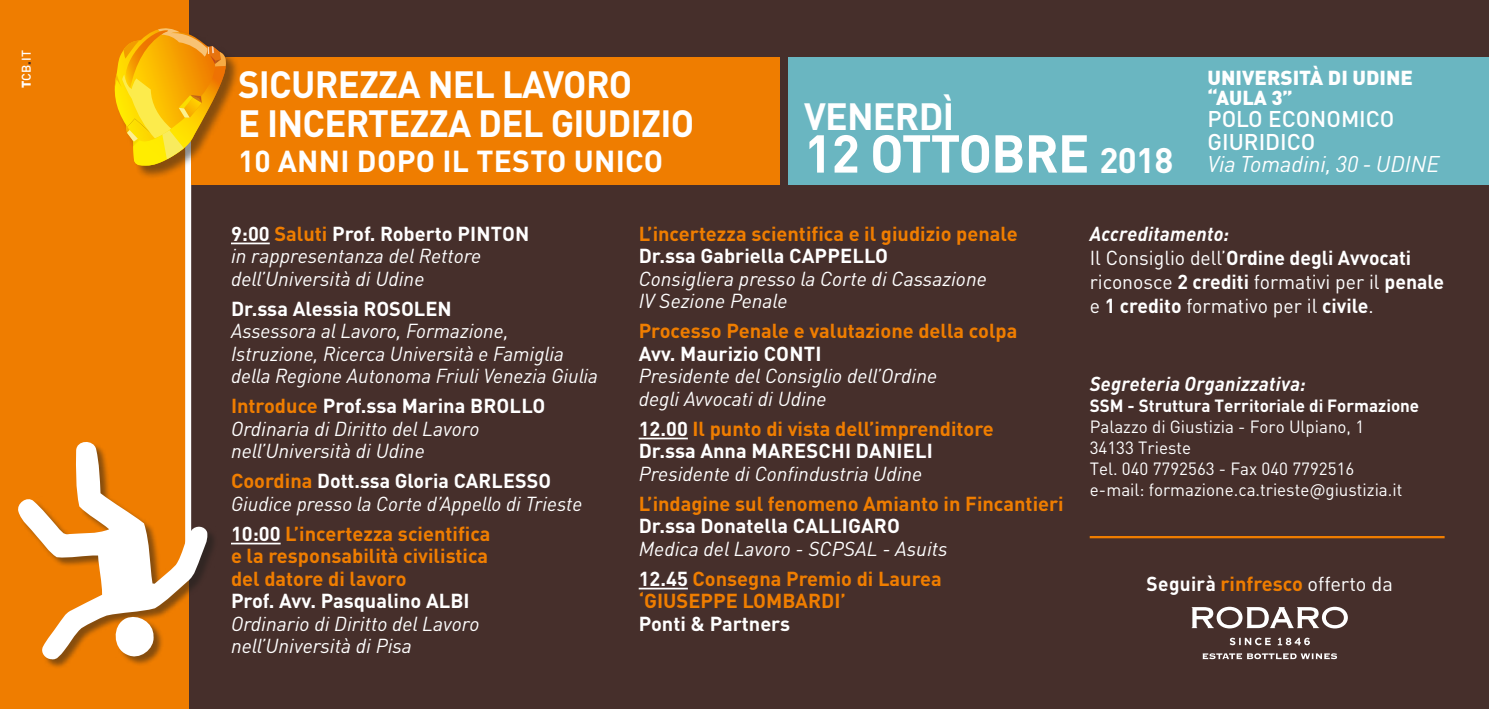
<style>
.page{position:relative;width:1489px;height:709px;background:#fff}
.page>*{position:absolute;margin:0;border:0;box-sizing:border-box;transform-origin:0 0}
.t1{font:700 52.5px "DIN Pro";letter-spacing:-.02em;color:#fff}
.t2{font:700 37.5px/38.8px "DIN Pro";letter-spacing:-.02em;color:#fff}
.t3{font:700 30px "DIN Pro";letter-spacing:.01em;color:#fff}
.t4{font:500 22.5px/22.5px "DIN Pro";color:#fff}
.t5{font:italic 22.5px "DIN Pro";color:#fff}
.t6{font:italic 20px/22.5px "DIN Pro";color:#fff}
.t7{font:700 20px/22.5px "DIN Pro";color:#ef7d00}
.t8{font:700 20px "DIN Pro";color:#fff}
.t9{font:20px/24px "DIN Pro";color:#fff}
.t10{font:900 20px/20px "DIN Pro";color:#fff}
.t11{font:italic 700 20px "DIN Pro";letter-spacing:.015em;color:#fff;scale:.95 1}
.t12{font:17.5px/21px "DIN Pro";color:#fff}
.t13{font:700 17.5px "DIN Pro";color:#fff}
.t14{font:500 12.5px "DIN Pro";color:#fff}
.s1{font-weight:900}
.s2{font-weight:900;color:#462f2b}
.s3{font-size:35px}
.s4{font-weight:700;font-style:normal}
.s5{font-weight:700;font-style:normal;color:#ef7d00}
.s6{color:#fff}
.s7{font-weight:700;font-style:italic}
.s8{font-weight:700}
.s9{font-weight:400;color:#fff}
</style>
<div class="page">
<div style="left:0;top:0;width:1488px;height:709px;background:#462f2b"></div>
<div style="left:0;top:0;width:188px;height:709px;background:#ef7d00"></div>
<div style="left:185px;top:113px;width:6px;height:447px;background:#fff"></div>
<div style="left:19px;top:442px;width:199px;height:227px;background:#1d1d1b;opacity:.5"></div>
<svg style="left:18px;top:439px;width:190px;height:221px"></svg>
<svg style="left:112px;top:613px;width:43px;height:48px;background:#e3be94"></svg>
<div style="left:191px;top:57px;width:589px;height:128px;background:#ef7d00"></div>
<div style="left:788px;top:57px;width:700px;height:128px;background:#6ab6c1"></div>
<div style="left:115px;top:29px;width:124px;height:151px;background:#1d1d1b;opacity:.5"></div>
<svg style="left:114px;top:27px;width:125px;height:139px"></svg>
<hr style="left:1089px;top:536px;width:355px;height:2px;background:#ef7d00">
<hr style="left:231px;top:242px;width:39px;height:2px;background:#fff">
<hr style="left:231px;top:542px;width:50px;height:2px;background:#fff">
<hr style="left:638px;top:437px;width:50px;height:2px;background:#fff">
<hr style="left:638px;top:587px;width:50px;height:2px;background:#fff">
<svg style="left:1229px;top:637px;width:80px;height:8px"></svg>
<svg style="left:1202px;top:653px;width:134px;height:6px"></svg>
<svg style="left:1191px;top:606px;width:156px;height:22px"></svg>
<p class="t14" style="left:16px;top:88px;width:39px;rotate:-90deg"><span class="s1">T</span>CB<span class="s2">.</span>IT</p>
<h2 class="t2" style="left:238px;top:60px;width:457px">SICUREZZA NEL LAVORO<br>E INCERTEZZA DEL GIUDIZIO</h2>
<h3 class="t3" style="left:238px;top:136px;width:426px">10 ANNI DOPO IL TESTO UNICO</h3>
<h2 class="t2" style="left:804px;top:93px;width:151px">VENERDÌ</h2>
<h1 class="t1" style="left:804px;top:110px;width:371px">12 OTTOBRE <span class="s3">2018</span></h1>
<p class="t10" style="left:1207px;top:65px;width:207px">UNIVERSITÀ DI UDINE “AULA 3”</p>
<p class="t4" style="left:1207px;top:105px;width:188px">POLO ECONOMICO<br>GIURIDICO</p>
<p class="t5" style="left:1207px;top:147px;width:233px">Via Tomadini, 30 - UDINE</p>
<p class="t6" style="left:231px;top:220px;width:300px"><span class="s4">9:00</span> <span class="s5">Saluti</span> <span class="s4">Prof. Roberto PINTON </span>in rappresentanza del Rettore dell’Università di Udine</p>
<p class="t8" style="left:231px;top:292px;width:222px">Dr.ssa Alessia ROSOLEN</p>
<p class="t6" style="left:231px;top:318px;width:368px">Assessora al Lavoro, Formazione,<br>Istruzione, Ricerca Università e Famiglia della Regione Autonoma Friuli Venezia Giulia</p>
<p class="t6" style="left:231px;top:393px;width:316px"><span class="s5">Introduce</span> <span class="s4">Prof.ssa Marina BROLLO<br></span>Ordinaria di Diritto del Lavoro nell’Università di Udine</p>
<p class="t6" style="left:231px;top:468px;width:353px"><span class="s5">Coordina</span> <span class="s4">Dott.ssa Gloria CARLESSO<br></span>Giudice presso la Corte d’Appello di Trieste</p>
<p class="t7" style="left:231px;top:520px;width:261px"><span class="s6">10:00</span> L’incertezza scientifica e la responsabilità civilistica del datore di lavoro</p>
<p class="t8" style="left:231px;top:584px;width:240px">Prof. Avv. Pasqualino ALBI</p>
<p class="t6" style="left:231px;top:610px;width:250px">Ordinario di Diritto del Lavoro nell’Università di Pisa</p>
<p class="t7" style="left:638px;top:220px;width:380px">L’incertezza scientifica e il giudizio penale</p>
<p class="t8" style="left:638px;top:239px;width:251px">Dr.ssa Gabriella CAPPELLO</p>
<p class="t6" style="left:638px;top:265px;width:349px">Consigliera presso la Corte di Cassazione<br>IV Sezione Penale</p>
<p class="t7" style="left:638px;top:317px;width:380px">Processo Penale e valutazione della colpa</p>
<p class="t8" style="left:638px;top:337px;width:184px">Avv. Maurizio CONTI</p>
<p class="t6" style="left:638px;top:363px;width:300px">Presidente del Consiglio dell’Ordine degli Avvocati di Udine</p>
<p class="t7" style="left:638px;top:415px;width:356px"><span class="s6">12.00</span> Il punto di vista dell’imprenditore<br><span class="s6">Dr.ssa Anna MARESCHI DANIELI</span></p>
<p class="t6" style="left:638px;top:460px;width:285px">Presidente di Confindustria Udine</p>
<p class="t7" style="left:638px;top:490px;width:426px">L’indagine sul fenomeno Amianto in Fincantieri</p>
<p class="t8" style="left:638px;top:509px;width:263px">Dr.ssa Donatella CALLIGARO</p>
<p class="t6" style="left:638px;top:531px;width:310px;line-height:30px">Medica del Lavoro - SCPSAL - Asuits<br><span class="s4">12.45</span> <span class="s5">Consegna Premio di Laurea</span></p>
<p class="t7" style="left:638px;top:587px;width:209px">‘GIUSEPPE LOMBARDI’</p>
<p class="t8" style="left:638px;top:607px;width:153px">Ponti &amp; Partners</p>
<p class="t9" style="left:1089px;top:219px;width:356px"><span class="s7">Accreditamento:<br></span>Il Consiglio dell’<span class="s8">Ordine degli Avvocati </span>riconosce <span class="s8">2 crediti</span> formativi per il <span class="s8">penale </span>e <span class="s8">1 credito</span> formativo per il <span class="s8">civile</span>.</p>
<p class="t11" style="left:1089px;top:368px;width:229px">Segreteria Organizzativa:</p>
<p class="t13" style="left:1089px;top:391px;width:331px">SSM - Struttura Territoriale di Formazione</p>
<p class="t12" style="left:1089px;top:415px;width:314px">Palazzo di Giustizia - Foro Ulpiano, 1<br>34133 Trieste<br>Tel. 040 7792563 - Fax 040 7792516 e-mail: formazione.ca.trieste@giustizia.it</p>
<p class="t7" style="left:1146px;top:570px;width:248px"><span class="s6">Seguirà</span> rinfresco <span class="s9">offerto da</span></p>
</div>
